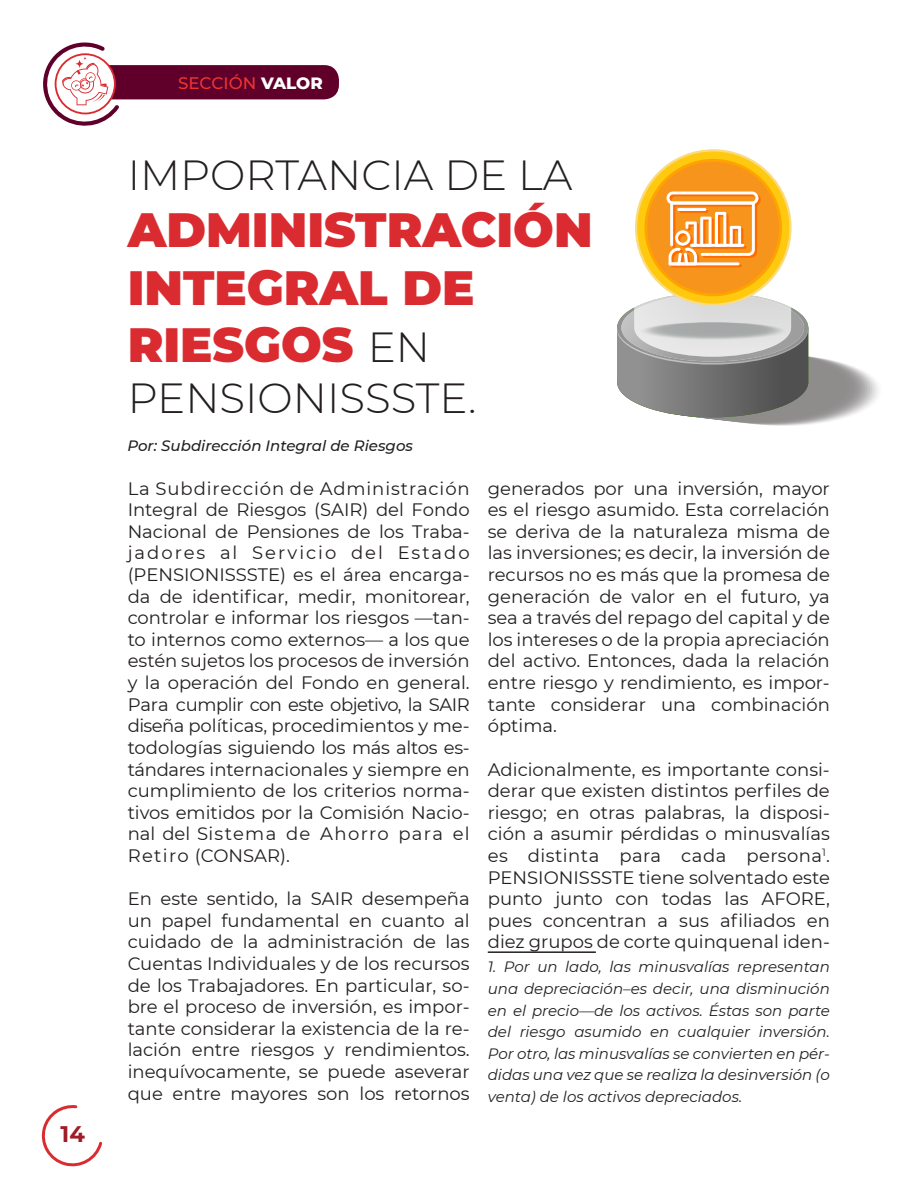
<style>
.page{position:relative;width:915px;height:1191px;background:#fff}
.page>*{position:absolute;margin:0;border:0;box-sizing:border-box;transform-origin:0 0}
.t1{font:900 48px/57.6px "Montserrat";color:#da2c30}
.t2{font:300 42px "Montserrat";color:#231f20}
.t3{font:700 22.5px "Montserrat";color:#9e1d29}
.t4{font:18px/21.6px "Montserrat";color:#231f20;text-align:justify}
.t5{font:500 16.65px "Montserrat";color:#ee3432}
.t6{font:italic 15px/21.6px "Montserrat";color:#231f20;text-align:justify}
.t7{font:italic 500 15px "Montserrat";color:#231f20}
.s1{font-weight:800;color:#fff}
.s2{font-weight:300;font-size:42px;color:#231f20}
</style>
<div class="page">
<div style="left:83px;top:65px;width:256px;height:34px;background:#60002a;border-radius:15px"></div>
<svg style="left:43px;top:42px;width:76px;height:84px"></svg>
<svg style="left:42px;top:1105px;width:60px;height:62px"></svg>
<hr style="left:487px;top:951px;width:108px;height:2px;background:#231f20">
<div style="left:671px;top:353px;width:191px;height:71px;background:#9a9898;border-radius:50%"></div>
<div style="left:661px;top:352px;width:191px;height:71px;background:#8f8c8c;border-radius:50%"></div>
<svg style="left:617px;top:149px;width:191px;height:268px"></svg>
<hr style="left:668px;top:262px;width:71px;height:3px;background:#fff">
<hr style="left:677px;top:208px;width:29px;height:3px;background:#fff">
<p class="t3" style="left:60px;top:1117px;width:26px">14</p>
<p class="t5" style="left:178px;top:71px;width:146px">SECCIÓN <span class="s1">VALOR</span></p>
<h2 class="t2" style="left:128px;top:146px;width:446px">IMPORTANCIA DE LA</h2>
<h1 class="t1" style="left:128px;top:198px;width:466px">ADMINISTRACIÓN<br>INTEGRAL DE<br>RIESGOS <span class="s2">EN</span></h1>
<h2 class="t2" style="left:128px;top:369px;width:350px">PENSIONISSSTE.</h2>
<p class="t7" style="left:127px;top:435px;width:287px">Por: Subdirección Integral de Riesgos</p>
<p class="t4" style="left:128px;top:477px;width:343px">La Subdirección de Administración Integral de Riesgos (SAIR) del Fondo Nacional de Pensiones de los Traba&shy;jadores al Servicio del Estado (PENSIONISSSTE) es el área encarga&shy;da de identificar, medir, monitorear, controlar e informar los riesgos —tan&shy;to internos como externos— a los que estén sujetos los procesos de inversión y la operación del Fondo en general.<br>Para cumplir con este objetivo, la SAIR diseña políticas, procedimientos y me&shy;todologías siguiendo los más altos es&shy;tándares internacionales y siempre en cumplimiento de los criterios norma&shy;tivos emitidos por la Comisión Nacio&shy;nal del Sistema de Ahorro para el Retiro (CONSAR).</p>
<p class="t4" style="left:128px;top:887px;width:343px">En este sentido, la SAIR desempeña un papel fundamental en cuanto al cuidado de la administración de las Cuentas Individuales y de los recursos de los Trabajadores. En particular, so&shy;bre el proceso de inversión, es impor&shy;tante considerar la existencia de la re&shy;lación entre riesgos y rendimientos. inequívocamente, se puede aseverar que entre mayores son los retornos</p>
<p class="t4" style="left:487px;top:477px;width:343px">generados por una inversión, mayor es el riesgo asumido. Esta correlación se deriva de la naturaleza misma de las inversiones; es decir, la inversión de recursos no es más que la promesa de generación de valor en el futuro, ya sea a través del repago del capital y de los intereses o de la propia apreciación del activo. Entonces, dada la relación entre riesgo y rendimiento, es impor&shy;tante considerar una combinación óptima.</p>
<p class="t4" style="left:487px;top:757px;width:343px">Adicionalmente, es importante consi&shy;derar que existen distintos perfiles de riesgo; en otras palabras, la disposi&shy;ción a asumir pérdidas o minusvalías es distinta para cada persona<sup>1</sup>.<br>PENSIONISSSTE tiene solventado este punto junto con todas las AFORE, pues concentran a sus afiliados en diez grupos de corte quinquenal iden-</p>
<p class="t6" style="left:487px;top:955px;width:343px">1. Por un lado, las minusvalías representan una depreciación–es decir, una disminución en el precio—de los activos. Éstas son parte del riesgo asumido en cualquier inversión.<br>Por otro, las minusvalías se convierten en pér&shy;didas una vez que se realiza la desinversión (o venta) de los activos depreciados.</p>
</div>
